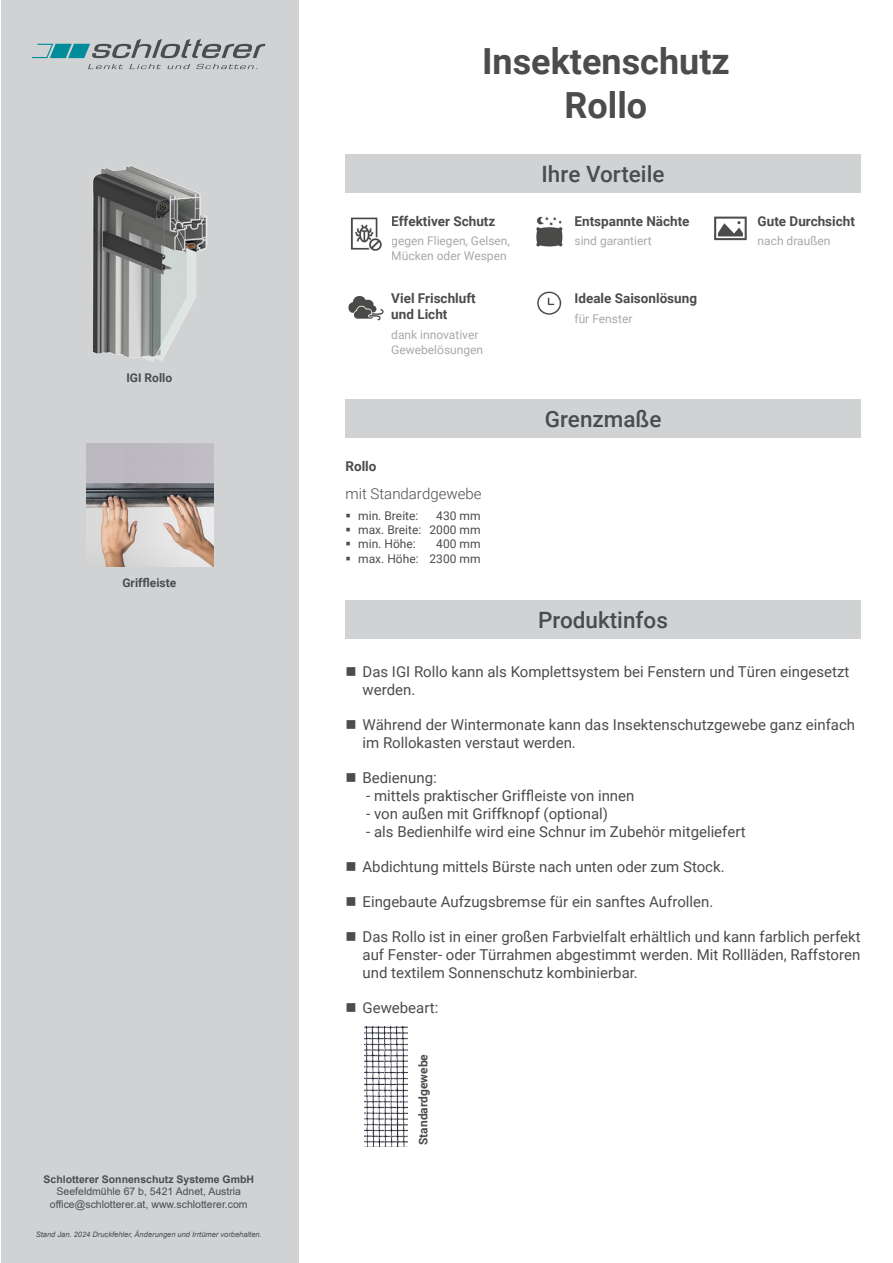
<style>
.page{position:relative;width:893px;height:1263px;background:#fff}
.page>*{position:absolute;margin:0;border:0;box-sizing:border-box;transform-origin:0 0}
.Ü1{font:700 36px "Roboto";color:#4b4c4d}
.Ü2{font:500 22.5px "Roboto";color:#4b4c4d}
.t1{font:15px/18px "Roboto";color:#4b4c4d}
.Ü4{font:300 15px "Roboto";color:#4b4c4d}
.Ü3{font:700 13.5px/16.2px "Roboto";color:#4b4c4d}
.Text_8_Pkt{font:12px/15px "Roboto";color:#a8a9ad}
.t2{font:12px "Roboto";color:#4b4c4d}
.Bildunterschrift_1{font:700 12px "Roboto";color:#4b4c4d}
.t3{font:10.5px "Arial";color:#4b4c4d}
.t4{font:700 10.5px "Arial";color:#4b4c4d}
.t5{font:italic 7.5px "Arial";color:#4b4c4d}
</style>
<div class="page">
<div style="left:1px;top:0;width:298px;height:1263px;background:#d1d2d4"></div>
<svg style="left:88px;top:64px;width:35px;height:5px"></svg>
<svg style="left:129px;top:64px;width:32px;height:5px"></svg>
<svg style="left:167px;top:64px;width:23px;height:5px"></svg>
<svg style="left:196px;top:64px;width:61px;height:5px"></svg>
<svg style="left:32px;top:39px;width:234px;height:19px"></svg>
<div style="left:345px;top:399px;width:516px;height:38px;background:#d1d2d4"></div>
<div style="left:345px;top:600px;width:516px;height:38px;background:#d1d2d4"></div>
<div style="left:345px;top:154px;width:516px;height:38px;background:#d1d2d4"></div>
<img style="left:536px;top:216px;width:27px;height:31px">
<svg style="left:714px;top:217px;width:33px;height:23px"></svg>
<img style="left:350px;top:217px;width:32px;height:34px">
<img style="left:348px;top:296px;width:36px;height:25px">
<img style="left:537px;top:291px;width:25px;height:24px">
<img style="left:92px;top:165px;width:115px;height:197px">
<img style="left:86px;top:443px;width:128px;height:123px">
<img style="left:365px;top:1027px;width:42px;height:119px">
<p class="Bildunterschrift_1" style="left:126px;top:370px;width:47px">IGI Rollo</p>
<p class="Bildunterschrift_1" style="left:122px;top:574px;width:55px">Griffleiste</p>
<p class="t4" style="left:44px;top:1171px;width:212px">Schlotterer Sonnenschutz Systeme GmbH</p>
<p class="t3" style="left:57px;top:1184px;width:186px">Seefeldmühle 67 b, 5421 Adnet, Austria</p>
<p class="t3" style="left:50px;top:1197px;width:199px">office@schlotterer.at, www.schlotterer.com</p>
<p class="t5" style="left:36px;top:1229px;width:227px">Stand Jan. 2024 Druckfehler, Änderungen und Irrtümer vorbehalten.</p>
<p class="Ü1" style="left:482px;top:36px;width:249px">Insektenschutz</p>
<p class="Ü1" style="left:565px;top:80px;width:84px">Rollo</p>
<p class="Ü3" style="left:391px;top:212px;width:106px">Effektiver Schutz</p>
<p class="Text_8_Pkt" style="left:391px;top:233px;width:120px">gegen Fliegen, Gelsen,<br>Mücken oder Wespen</p>
<p class="Ü3" style="left:391px;top:290px;width:86px">Viel Frischluft und Licht</p>
<p class="Text_8_Pkt" style="left:391px;top:326px;width:93px">dank innovativer<br>Gewebelösungen</p>
<p class="Ü3" style="left:345px;top:458px;width:33px">Rollo</p>
<p class="Ü4" style="left:345px;top:483px;width:138px">mit Standardgewebe</p>
<p class="t2" style="left:358px;top:507px;width:62px">min. Breite:</p>
<p class="t2" style="left:436px;top:507px;width:46px">430 mm</p>
<p class="t2" style="left:358px;top:521px;width:124px">max. Breite: 2000 mm</p>
<p class="t2" style="left:358px;top:536px;width:59px">min. Höhe:</p>
<p class="t2" style="left:436px;top:536px;width:46px">400 mm</p>
<p class="t2" style="left:358px;top:550px;width:124px">max. Höhe: 2300 mm</p>
<p class="Ü2" style="left:542px;top:158px;width:124px">Ihre Vorteile</p>
<p class="Ü3" style="left:574px;top:212px;width:117px">Entspannte Nächte</p>
<p class="Text_8_Pkt" style="left:574px;top:233px;width:79px">sind garantiert</p>
<p class="Ü3" style="left:574px;top:290px;width:124px">Ideale Saisonlösung</p>
<p class="Text_8_Pkt" style="left:574px;top:310px;width:59px">für Fenster</p>
<p class="Ü2" style="left:545px;top:403px;width:118px">Grenzmaße</p>
<p class="Ü2" style="left:538px;top:604px;width:131px">Produktinfos</p>
<p class="Ü3" style="left:758px;top:212px;width:99px">Gute Durchsicht</p>
<p class="Text_8_Pkt" style="left:758px;top:233px;width:74px">nach draußen</p>
<p class="t1" style="left:362px;top:662px;width:488px">Das IGI Rollo kann als Komplettsystem bei Fenstern und Türen eingesetzt werden.</p>
<p class="t1" style="left:362px;top:715px;width:494px">Während der Wintermonate kann das Insektenschutzgewebe ganz einfach im Rollokasten verstaut werden.</p>
<p class="t1" style="left:362px;top:768px;width:76px">Bedienung:</p>
<p class="t1" style="left:366px;top:786px;width:270px">- mittels praktischer Griffleiste von innen</p>
<p class="t1" style="left:366px;top:804px;width:243px">- von außen mit Griffknopf (optional)</p>
<p class="t1" style="left:366px;top:822px;width:381px">- als Bedienhilfe wird eine Schnur im Zubehör mitgeliefert</p>
<p class="t1" style="left:362px;top:857px;width:364px">Abdichtung mittels Bürste nach unten oder zum Stock.</p>
<p class="t1" style="left:362px;top:892px;width:352px">Eingebaute Aufzugsbremse für ein sanftes Aufrollen.</p>
<p class="t1" style="left:362px;top:927px;width:500px;text-align:justify">Das Rollo ist in einer großen Farbvielfalt erhältlich und kann farblich perfekt auf Fenster- oder Türrahmen abgestimmt werden. Mit Rollläden, Raffstoren und textilem Sonnenschutz kombinierbar.</p>
<p class="t1" style="left:362px;top:998px;width:77px">Gewebeart:</p>
<p class="Bildunterschrift_1" style="left:415px;top:1145px;width:92px;rotate:-90deg">Standardgewebe</p>
</div>
